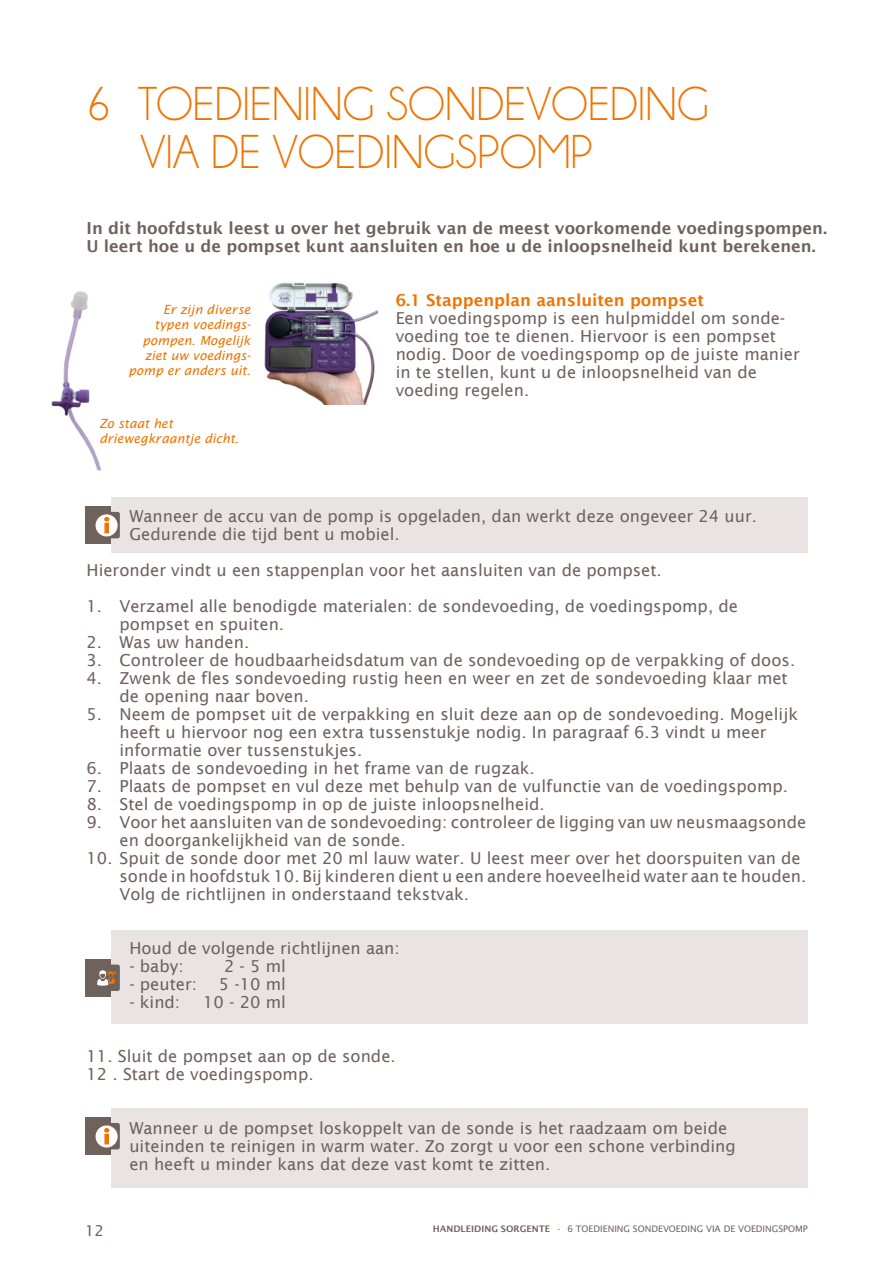
<style>
.page{position:relative;width:893px;height:1263px;background:#fff}
.page>*{position:absolute;margin:0;border:0;box-sizing:border-box;transform-origin:0 0}
.t1{font:48px/48px "Champagne&Limousines";color:#ee7402}
.t2{font:16.5px/18px "Lucida Sans";color:#6f615c}
.t3{font:600 16.5px/18px "Lucida Sans";color:#6f615c}
.t4{font:600 16.5px "Lucida Sans";color:#ee7402}
.t5{font:15px "Lucida Sans";color:#6f615c}
.t6{font:italic 12.75px/15.3px "Lucida Sans";color:#ee7402;text-align:right}
.t7{font:9px "Lucida Sans";color:#6f615c}
.s1{font-weight:600}
</style>
<div class="page">
<div style="left:111px;top:930px;width:697px;height:94px;background:#e9e4e3"></div>
<div style="left:85px;top:959px;width:26px;height:38px;background:#6f615c"></div>
<div style="left:93px;top:964px;width:27px;height:27px;background:#6f615c;border-radius:2px"></div>
<svg style="left:97px;top:970px;width:20px;height:16px"></svg>
<div style="left:111px;top:1108px;width:697px;height:80px;background:#e9e4e3"></div>
<div style="left:85px;top:1117px;width:26px;height:38px;background:#6f615c"></div>
<svg style="left:93px;top:1123px;width:27px;height:26px"></svg>
<div style="left:96px;top:1125px;width:22px;height:22px;background:#fff;border-radius:50%"></div>
<svg style="left:104px;top:1128px;width:5px;height:16px"></svg>
<div style="left:111px;top:497px;width:697px;height:56px;background:#e9e4e3"></div>
<div style="left:85px;top:506px;width:26px;height:38px;background:#6f615c"></div>
<div style="left:93px;top:512px;width:27px;height:26px;background:#6f615c;border-radius:2px"></div>
<div style="left:96px;top:514px;width:22px;height:22px;background:#fff;border-radius:50%"></div>
<svg style="left:104px;top:517px;width:5px;height:16px"></svg>
<img style="left:264px;top:282px;width:113px;height:123px">
<img style="left:51px;top:291px;width:50px;height:180px">
<h1 class="t1" style="left:141px;top:80px;width:570px;text-indent:-54px">6 TOEDIENING SONDEVOEDING<br>VIA DE VOEDINGSPOMP</h1>
<p class="t3" style="left:87px;top:219px;width:742px">In dit hoofdstuk leest u over het gebruik van de meest voorkomende voedingspompen.<br>U leert hoe u de pompset kunt aansluiten en hoe u de inloopsnelheid kunt berekenen.</p>
<p class="t4" style="left:396px;top:291px;width:310px">6.1 Stappenplan aansluiten pompset</p>
<p class="t2" style="left:396px;top:309px;width:406px">Een voedingspomp is een hulpmiddel om sonde&shy;voeding toe te dienen. Hiervoor is een pompset nodig. Door de voedingspomp op de juiste manier in te stellen, kunt u de inloopsnelheid van de voeding regelen.</p>
<p class="t6" style="left:129px;top:302px;width:124px">Er zijn diverse typen voedings&shy;pompen. Mogelijk ziet uw voedings&shy;pomp er anders uit.</p>
<p class="t6" style="left:100px;top:416px;width:141px;text-align:left">Zo staat het driewegkraantje dicht.</p>
<p class="t2" style="left:129px;top:507px;width:629px">Wanneer de accu van de pomp is opgeladen, dan werkt deze ongeveer 24 uur.<br>Gedurende die tijd bent u mobiel.</p>
<p class="t2" style="left:87px;top:561px;width:577px">Hieronder vindt u een stappenplan voor het aansluiten van de pompset.</p>
<p class="t2" style="left:120px;top:597px;width:620px;text-indent:-33px">1. Verzamel alle benodigde materialen: de sondevoeding, de voedingspomp, de pompset en spuiten.</p>
<p class="t2" style="left:87px;top:633px;width:164px">2. Was uw handen.</p>
<p class="t2" style="left:87px;top:651px;width:710px">3. Controleer de houdbaarheidsdatum van de sondevoeding op de verpakking of doos.</p>
<p class="t2" style="left:120px;top:669px;width:670px;text-indent:-33px">4. Zwenk de fles sondevoeding rustig heen en weer en zet de sondevoeding klaar met de opening naar boven.</p>
<p class="t2" style="left:120px;top:705px;width:680px;text-indent:-33px">5. Neem de pompset uit de verpakking en sluit deze aan op de sondevoeding. Mogelijk heeft u hiervoor nog een extra tussenstukje nodig. In paragraaf 6.3 vindt u meer informatie over tussenstukjes.</p>
<p class="t2" style="left:87px;top:759px;width:450px">6. Plaats de sondevoeding in het frame van de rugzak.</p>
<p class="t2" style="left:87px;top:777px;width:703px">7. Plaats de pompset en vul deze met behulp van de vulfunctie van de voedingspomp.</p>
<p class="t2" style="left:87px;top:795px;width:460px">8. Stel de voedingspomp in op de juiste inloopsnelheid.</p>
<p class="t2" style="left:120px;top:813px;width:688px;text-indent:-33px">9. Voor het aansluiten van de sondevoeding: controleer de ligging van uw neusmaagsonde en doorgankelijkheid van de sonde.</p>
<p class="t2" style="left:120px;top:849px;width:688px;text-indent:-33px">10. Spuit de sonde door met 20 ml lauw water. U leest meer over het doorspuiten van de sonde in hoofdstuk 10. Bij kinderen dient u een andere hoeveelheid water aan te houden.<br>Volg de richtlijnen in onderstaand tekstvak.</p>
<p class="t2" style="left:129px;top:939px;width:272px">Houd de volgende richtlijnen aan:</p>
<p class="t2" style="left:129px;top:957px;width:56px">- baby:</p>
<p class="t2" style="left:224px;top:957px;width:64px">2 - 5 ml</p>
<p class="t2" style="left:129px;top:975px;width:69px">- peuter:</p>
<p class="t2" style="left:219px;top:975px;width:69px">5 -10 ml</p>
<p class="t2" style="left:129px;top:993px;width:52px">- kind:</p>
<p class="t2" style="left:203px;top:993px;width:84px">10 - 20 ml</p>
<p class="t2" style="left:87px;top:1047px;width:311px">11. Sluit de pompset aan op de sonde.<br>12 . Start de voedingspomp.</p>
<p class="t2" style="left:129px;top:1119px;width:608px">Wanneer u de pompset loskoppelt van de sonde is het raadzaam om beide uiteinden te reinigen in warm water. Zo zorgt u voor een schone verbinding en heeft u minder kans dat deze vast komt te zitten.</p>
<p class="t5" style="left:85px;top:1222px;width:20px">12</p>
<p class="t7" style="left:433px;top:1223px;width:376px"><span class="s1">HANDLEIDING SORGENTE</span> • 6 TOEDIENING SONDEVOEDING VIA DE VOEDINGSPOMP</p>
</div>
